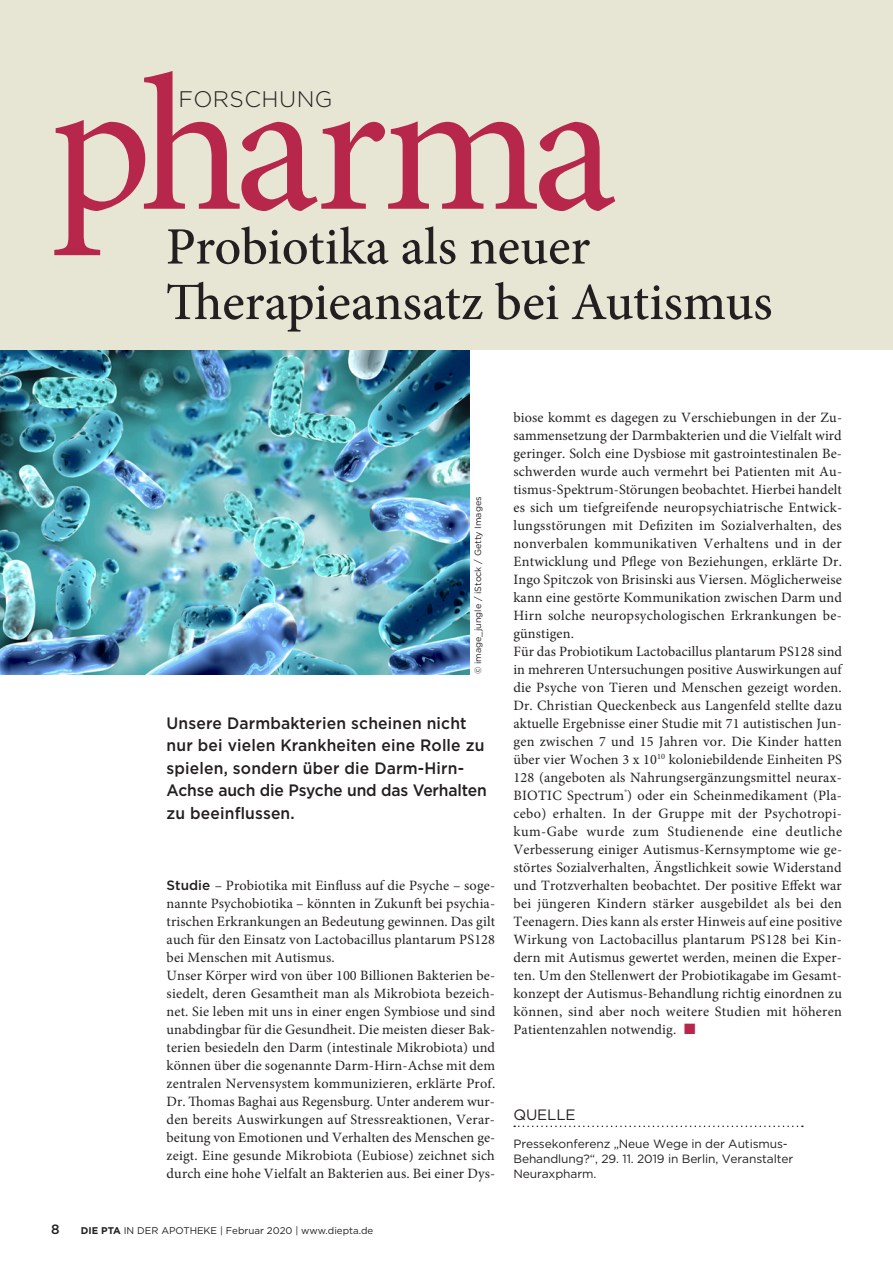
<style>
.page{position:relative;width:893px;height:1263px;background:#fff}
.page>*{position:absolute;margin:0;border:0;box-sizing:border-box;transform-origin:0 0}
.t1{font:193.5px "Minion Pro";letter-spacing:-.05em;color:#b6274b}
.t2{font:500 52.5px/55.5px "Minion Pro";color:#231f20}
.t3{font:300 22.5px "Gotham";letter-spacing:.02em;color:#231f20}
.t4{font:500 16.5px/22.5px "Gotham";letter-spacing:.01em;color:#231f20;scale:.95 1}
.t5{font:15px "Gotham";letter-spacing:-.01em;color:#231f20}
.t6{font:14.25px/18px "Minion Pro";letter-spacing:.01em;color:#231f20}
.t7{font:500 13.5px "Gotham";color:#231f20}
.t8{font:12px/15px "Gotham";letter-spacing:-.01em;color:#231f20}
.t9{font:9.75px "Gotham";color:#231f20}
.t10{font:9px "Gotham";color:#231f20}
.s1{font-family:"Gotham";font-weight:500;font-size:13.5px}
.s2{font-weight:700}
.s3{color:#b6274b}
</style>
<div class="page">
<div style="left:0;top:0;width:893px;height:350px;background:#e7e5d4"></div>
<img style="left:0;top:350px;width:470px;height:324px">
<svg style="left:514px;top:1125px;width:289px;height:2px"></svg>
<h1 class="t1" style="left:51px;top:17px;width:567px">pharma</h1>
<h3 class="t3" style="left:179px;top:85px;width:155px">FORSCHUNG</h3>
<h2 class="t2" style="left:166px;top:219px;width:608px">Probiotika als neuer<br>Therapieansatz bei Autismus</h2>
<p class="t10" style="left:472px;top:674px;width:179px;rotate:-90deg">© image_jungle / iStock / Getty Images</p>
<p class="t4" style="left:167px;top:711px;width:339px">Unsere Darmbakterien scheinen nicht nur bei vielen Krankheiten eine Rolle zu spielen, sondern über die Darm-Hirn-Achse auch die Psyche und das Verhalten zu beeinflussen.</p>
<p class="t6" style="left:167px;top:877px;width:330px"><span class="s1">Studie</span> – Probiotika mit Einfluss auf die Psyche – soge&shy;nannte Psychobiotika – könnten in Zukunft bei psychia&shy;trischen Erkrankungen an Bedeutung gewinnen. Das gilt auch für den Einsatz von Lactobacillus plantarum PS128 bei Menschen mit Autismus.<br>Unser Körper wird von über 100 Billionen Bakterien be&shy;siedelt, deren Gesamtheit man als Mikrobiota bezeich&shy;net. Sie leben mit uns in einer engen Symbiose und sind unabdingbar für die Gesundheit. Die meisten dieser Bak&shy;terien besiedeln den Darm (intestinale Mikrobiota) und können über die sogenannte Darm-Hirn-Achse mit dem zentralen Nervensystem kommunizieren, erklärte Prof.<br>Dr. Thomas Baghai aus Regensburg. Unter anderem wur&shy;den bereits Auswirkungen auf Stressreaktionen, Verar&shy;beitung von Emotionen und Verhalten des Menschen ge&shy;zeigt. Eine gesunde Mikrobiota (Eubiose) zeichnet sich durch eine hohe Vielfalt an Bakterien aus. Bei einer Dys-</p>
<p class="t7" style="left:51px;top:1220px;width:10px">8</p>
<p class="t9" style="left:81px;top:1224px;width:294px"><span class="s2">DIE PTA</span> IN DER APOTHEKE | Februar 2020 | www.diepta.de</p>
<p class="t6" style="left:513px;top:409px;width:330px">biose kommt es dagegen zu Verschiebungen in der Zu&shy;sammensetzung der Darmbakterien und die Vielfalt wird geringer. Solch eine Dysbiose mit gastrointestinalen Be&shy;schwerden wurde auch vermehrt bei Patienten mit Au&shy;tismus-Spektrum-Störungen beobachtet. Hierbei handelt es sich um tiefgreifende neuropsychiatrische Entwick&shy;lungsstörungen mit Defiziten im Sozialverhalten, des nonverbalen kommunikativen Verhaltens und in der Entwicklung und Pflege von Beziehungen, erklärte Dr.<br>Ingo Spitczok von Brisinski aus Viersen. Möglicherweise kann eine gestörte Kommunikation zwischen Darm und Hirn solche neuropsychologischen Erkrankungen be&shy;günstigen.<br>Für das Probiotikum Lactobacillus plantarum PS128 sind in mehreren Untersuchungen positive Auswirkungen auf die Psyche von Tieren und Menschen gezeigt worden.<br>Dr. Christian Queckenbeck aus Langenfeld stellte dazu aktuelle Ergebnisse einer Studie mit 71 autistischen Jun&shy;gen zwischen 7 und 15 Jahren vor. Die Kinder hatten über vier Wochen 3 x 10<sup>10</sup> koloniebildende Einheiten PS 128 (angeboten als Nahrungsergänzungsmittel neurax-BIOTIC Spectrum<sup>®</sup>) oder ein Scheinmedikament (Pla&shy;cebo) erhalten. In der Gruppe mit der Psychotropi&shy;kum-Gabe wurde zum Studienende eine deutliche Verbesserung einiger Autismus-Kernsymptome wie ge&shy;störtes Sozialverhalten, Ängstlichkeit sowie Widerstand und Trotzverhalten beobachtet. Der positive Effekt war bei jüngeren Kindern stärker ausgebildet als bei den Teenagern. Dies kann als erster Hinweis auf eine positive Wirkung von Lactobacillus plantarum PS128 bei Kin&shy;dern mit Autismus gewertet werden, meinen die Exper&shy;ten. Um den Stellenwert der Probiotikagabe im Gesamt&shy;konzept der Autismus-Behandlung richtig einordnen zu können, sind aber noch weitere Studien mit höheren Patientenzahlen notwendig. <span class="s3">■</span></p>
<p class="t5" style="left:513px;top:1105px;width:64px">QUELLE</p>
<p class="t8" style="left:513px;top:1136px;width:281px">Pressekonferenz „Neue Wege in der Autismus-<br>Behandlung?“, 29. 11. 2019 in Berlin, Veranstalter<br>Neuraxpharm.</p>
</div>
